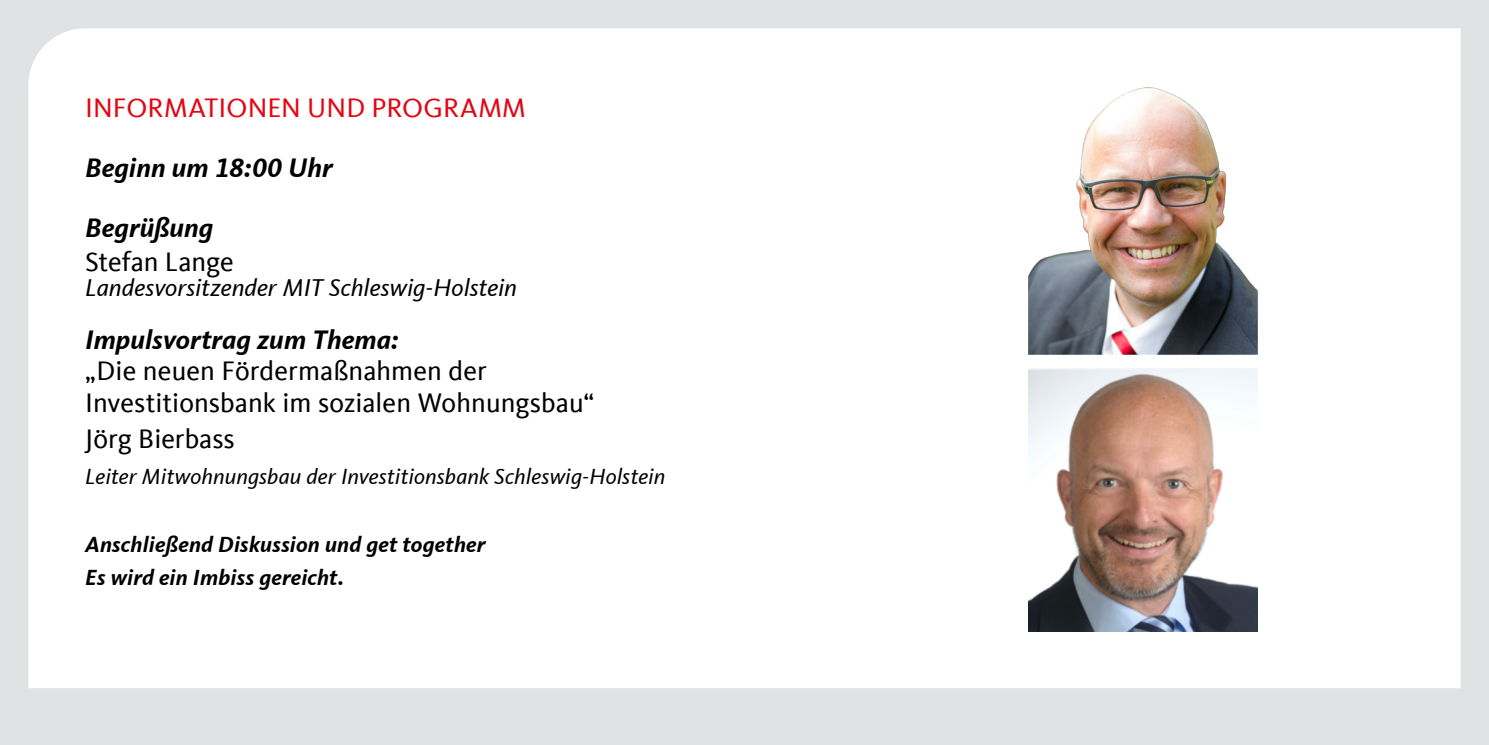
<style>
.page{position:relative;width:1489px;height:745px;background:#fff}
.page>*{position:absolute;margin:0;border:0;box-sizing:border-box;transform-origin:0 0}
.t1{font:27.5px/31px "CDU Kievit Tab";color:#000}
.t2{font:italic 700 27.5px/60px "CDU Kievit Tab";letter-spacing:.005em;color:#000}
.t3{font:27.5px "CDU Kievit Tab";letter-spacing:.005em;color:#e30613}
.t4{font:italic 25px "CDU Kievit Tab";color:#000}
.t5{font:italic 700 22.5px/32.5px "CDU Kievit Tab";letter-spacing:.01em;color:#000}
.t6{font:italic 22.5px "CDU Kievit Tab";letter-spacing:.005em;color:#000}
</style>
<div class="page">
<div style="left:0;top:0;width:1488px;height:744px;background:#e1e2e4"></div>
<div style="left:28px;top:28px;width:1432px;height:659px;background:#fff"></div>
<img style="left:1028px;top:61px;width:229px;height:293px">
<img style="left:1028px;top:369px;width:229px;height:262px">
<p class="t3" style="left:85px;top:92px;width:442px">INFORMATIONEN UND PROGRAMM</p>
<p class="t2" style="left:85px;top:138px;width:249px">Beginn um 18:00 Uhr<br>Begrüßung</p>
<p class="t1" style="left:85px;top:246px;width:150px">Stefan Lange</p>
<p class="t4" style="left:85px;top:272px;width:433px">Landesvorsitzender MIT Schleswig-Holstein</p>
<p class="t2" style="left:85px;top:310px;width:315px">Impulsvortrag zum Thema:</p>
<p class="t1" style="left:85px;top:356px;width:510px">„Die neuen Fördermaßnahmen der<br>Investitionsbank im sozialen Wohnungsbau“</p>
<p class="t1" style="left:85px;top:423px;width:151px">Jörg Bierbass</p>
<p class="t6" style="left:85px;top:462px;width:581px">Leiter Mitwohnungsbau der Investitionsbank Schleswig-Holstein</p>
<p class="t5" style="left:85px;top:528px;width:402px">Anschließend Diskussion und get together<br>Es wird ein Imbiss gereicht.</p>
</div>
